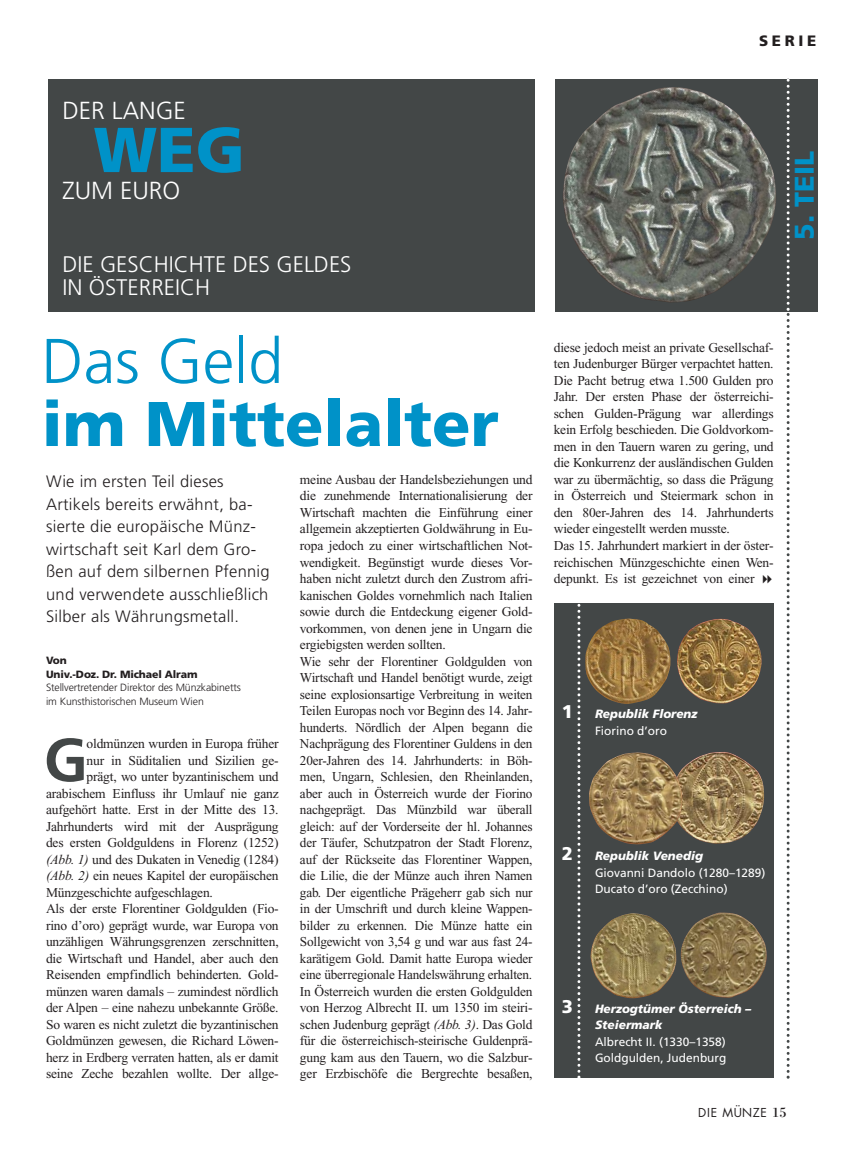
<style>
.page{position:relative;width:851px;height:1149px;background:#fff}
.page>*{position:absolute;margin:0;border:0;box-sizing:border-box;transform-origin:0 0}
.t1{font:900 63.3px "Frutiger";color:#0092c8}
.t2{font:900 63px "Frutiger";color:#0092c8}
.t3{font:300 63px "Frutiger";color:#0092c8}
.t4{font:700 60.75px "Frutiger";color:#434747}
.t5{font:900 27px "Frutiger";color:#0092c8}
.t6{font:300 24.6px "Frutiger";color:#fff}
.t7{font:300 22.5px/22.5px "Frutiger";color:#fff}
.t8{font:900 18.45px "Frutiger";color:#fff}
.t9{font:300 16.5px/22.5px "Frutiger";letter-spacing:.015em;color:#231f20}
.t10{font:900 15px "Frutiger";letter-spacing:.245em;color:#231f20}
.t11{font:13.5px/16.5px "Times New Roman";letter-spacing:-.015em;color:#231f20}
.t12{font:12px/16.5px "Frutiger";color:#fff}
.t13{font:italic 900 12px/16.5px "Frutiger";color:#fff}
.t14{font:12px "Futura";letter-spacing:.06em;color:#231f20}
.t15{font:300 10.5px/13.5px "Frutiger";letter-spacing:-.01em;color:#231f20}
.t16{font:900 10.5px/13.5px "Frutiger";letter-spacing:-.01em;color:#231f20}
.s1{font-style:italic}
.s2{font-family:"Bodoni";font-size:14.25px}
</style>
<div class="page">
<div style="left:555px;top:79px;width:234px;height:232px;background:#434747"></div>
<img style="left:563px;top:87px;width:213px;height:215px">
<div style="left:788px;top:79px;width:29px;height:232px;background:#434747"></div>
<div style="left:48px;top:79px;width:486px;height:232px;background:#434747"></div>
<svg style="left:786px;top:78px;width:3px;height:1000px"></svg>
<div style="left:553px;top:603px;width:220px;height:474px;background:#434747"></div>
<svg style="left:577px;top:603px;width:3px;height:475px"></svg>
<img style="left:585px;top:618px;width:85px;height:85px">
<img style="left:677px;top:618px;width:85px;height:85px">
<img style="left:590px;top:913px;width:86px;height:84px">
<img style="left:680px;top:912px;width:87px;height:85px">
<img style="left:682px;top:752px;width:82px;height:91px">
<img style="left:589px;top:752px;width:93px;height:92px">
<p class="t10" style="left:758px;top:35px;width:59px">SERIE</p>
<h3 class="t6" style="left:62px;top:101px;width:125px">DER LANGE</h3>
<h1 class="t1" style="left:94px;top:124px;width:153px">WEG</h1>
<h3 class="t6" style="left:62px;top:180px;width:119px">ZUM EURO</h3>
<h3 class="t7" style="left:62px;top:255px;width:290px">DIE GESCHICHTE DES GELDES<br>IN ÖSTERREICH</h3>
<h2 class="t3" style="left:42px;top:335px;width:243px">Das Geld</h2>
<h2 class="t2" style="left:42px;top:398px;width:458px">im Mittelalter</h2>
<p class="t9" style="left:46px;top:471px;width:225px">Wie im ersten Teil dieses<br>Artikels bereits erwähnt, ba&shy;sierte die europäische Münz&shy;wirtschaft seit Karl dem Gro&shy;ßen auf dem silbernen Pfennig und verwendete ausschließlich<br>Silber als Währungsmetall.</p>
<p class="t16" style="left:46px;top:654px;width:153px">Von<br>Univ.-Doz. Dr. Michael Alram</p>
<p class="t15" style="left:46px;top:681px;width:196px">Stellvertretender Direktor des Münzkabinetts im Kunsthistorischen Museum Wien</p>
<h3 class="t4" style="left:44px;top:735px;width:45px">G</h3>
<p class="t11" style="left:87px;top:736px;width:193px">oldmünzen wurden in Europa früher</p>
<p class="t11" style="left:87px;top:753px;width:193px">nur in Süditalien und Sizilien ge-</p>
<p class="t11" style="left:87px;top:769px;width:193px">prägt, wo unter byzantinischem und</p>
<p class="t11" style="left:46px;top:786px;width:234px">arabischem Einfluss ihr Umlauf nie ganz</p>
<p class="t11" style="left:46px;top:802px;width:234px">aufgehört hatte. Erst in der Mitte des 13.</p>
<p class="t11" style="left:46px;top:819px;width:234px">Jahrhunderts wird mit der Ausprägung</p>
<p class="t11" style="left:46px;top:835px;width:234px">des ersten Goldguldens in Florenz (1252)</p>
<p class="t11" style="left:46px;top:852px;width:234px"><span class="s1">(Abb. 1)</span> und des Dukaten in Venedig (1284)</p>
<p class="t11" style="left:46px;top:868px;width:234px"><span class="s1">(Abb. 2)</span> ein neues Kapitel der europäischen</p>
<p class="t11" style="left:46px;top:885px;width:168px">Münzgeschichte aufgeschlagen.</p>
<p class="t11" style="left:46px;top:901px;width:234px">Als der erste Florentiner Goldgulden (Fio-</p>
<p class="t11" style="left:46px;top:918px;width:234px">rino d’oro) geprägt wurde, war Europa von</p>
<p class="t11" style="left:46px;top:934px;width:234px">unzähligen Währungsgrenzen zerschnitten,</p>
<p class="t11" style="left:46px;top:951px;width:234px">die Wirtschaft und Handel, aber auch den</p>
<p class="t11" style="left:46px;top:967px;width:234px">Reisenden empfindlich behinderten. Gold-</p>
<p class="t11" style="left:46px;top:984px;width:234px">münzen waren damals – zumindest nördlich</p>
<p class="t11" style="left:46px;top:1000px;width:234px">der Alpen – eine nahezu unbekannte Größe.</p>
<p class="t11" style="left:46px;top:1017px;width:234px">So waren es nicht zuletzt die byzantinischen</p>
<p class="t11" style="left:46px;top:1033px;width:234px">Goldmünzen gewesen, die Richard Löwen-</p>
<p class="t11" style="left:46px;top:1050px;width:234px">herz in Erdberg verraten hatten, als er damit</p>
<p class="t11" style="left:46px;top:1066px;width:234px">seine Zeche bezahlen wollte. Der allge-</p>
<p class="t11" style="left:300px;top:472px;width:234px">meine Ausbau der Handelsbeziehungen und die zunehmende Internationalisierung der Wirtschaft machten die Einführung einer allgemein akzeptierten Goldwährung in Eu&shy;ropa jedoch zu einer wirtschaftlichen Not&shy;wendigkeit. Begünstigt wurde dieses Vor&shy;haben nicht zuletzt durch den Zustrom afri&shy;kanischen Goldes vornehmlich nach Italien sowie durch die Entdeckung eigener Gold&shy;vorkommen, von denen jene in Ungarn die ergiebigsten werden sollten.<br>Wie sehr der Florentiner Goldgulden von Wirtschaft und Handel benötigt wurde, zeigt seine explosionsartige Verbreitung in weiten Teilen Europas noch vor Beginn des 14. Jahr&shy;hunderts. Nördlich der Alpen begann die Nachprägung des Florentiner Guldens in den 20er-Jahren des 14. Jahrhunderts: in Böh&shy;men, Ungarn, Schlesien, den Rheinlanden, aber auch in Österreich wurde der Fiorino nachgeprägt. Das Münzbild war überall gleich: auf der Vorderseite der hl. Johannes der Täufer, Schutzpatron der Stadt Florenz, auf der Rückseite das Florentiner Wappen, die Lilie, die der Münze auch ihren Namen gab. Der eigentliche Prägeherr gab sich nur in der Umschrift und durch kleine Wappen&shy;bilder zu erkennen. Die Münze hatte ein Sollgewicht von 3,54 g und war aus fast 24- karätigem Gold. Damit hatte Europa wieder eine überregionale Handelswährung erhalten.<br>In Österreich wurden die ersten Goldgulden von Herzog Albrecht II. um 1350 im steiri&shy;schen Judenburg geprägt <span class="s1">(Abb. 3)</span>. Das Gold für die österreichisch-steirische Guldenprä&shy;gung kam aus den Tauern, wo die Salzbur&shy;ger Erzbischöfe die Bergrechte besaßen,</p>
<h3 class="t5" style="left:793px;top:239px;width:90px;rotate:-90deg">5. TEIL</h3>
<p class="t11" style="left:553px;top:340px;width:221px">diese jedoch meist an private Gesellschaf&shy;ten Judenburger Bürger verpachtet hatten.<br>Die Pacht betrug etwa 1.500 Gulden pro Jahr. Der ersten Phase der österreichi&shy;schen Gulden-Prägung war allerdings kein Erfolg beschieden. Die Goldvorkom&shy;men in den Tauern waren zu gering, und die Konkurrenz der ausländischen Gulden war zu übermächtig, so dass die Prägung in Österreich und Steiermark schon in den 80er-Jahren des 14. Jahrhunderts wieder eingestellt werden musste.<br>Das 15. Jahrhundert markiert in der öster&shy;reichischen Münzgeschichte einen Wen&shy;depunkt. Es ist gezeichnet von einer</p>
<h3 class="t8" style="left:561px;top:704px;width:13px">1</h3>
<p class="t13" style="left:595px;top:706px;width:104px">Republik Florenz</p>
<p class="t12" style="left:595px;top:723px;width:73px">Fiorino d’oro</p>
<h3 class="t8" style="left:561px;top:846px;width:13px">2</h3>
<p class="t13" style="left:595px;top:848px;width:109px">Republik Venedig</p>
<p class="t12" style="left:595px;top:864px;width:172px">Giovanni Dandolo (1280–1289)<br>Ducato d’oro (Zecchino)</p>
<h3 class="t8" style="left:561px;top:998px;width:13px">3</h3>
<p class="t13" style="left:595px;top:1000px;width:158px">Herzogtümer Österreich –<br>Steiermark</p>
<p class="t12" style="left:595px;top:1033px;width:133px">Albrecht II. (1330–1358)<br>Goldgulden, Judenburg</p>
<p class="t14" style="left:698px;top:1106px;width:90px">DIE MÜNZE <span class="s2">15</span></p>
</div>
